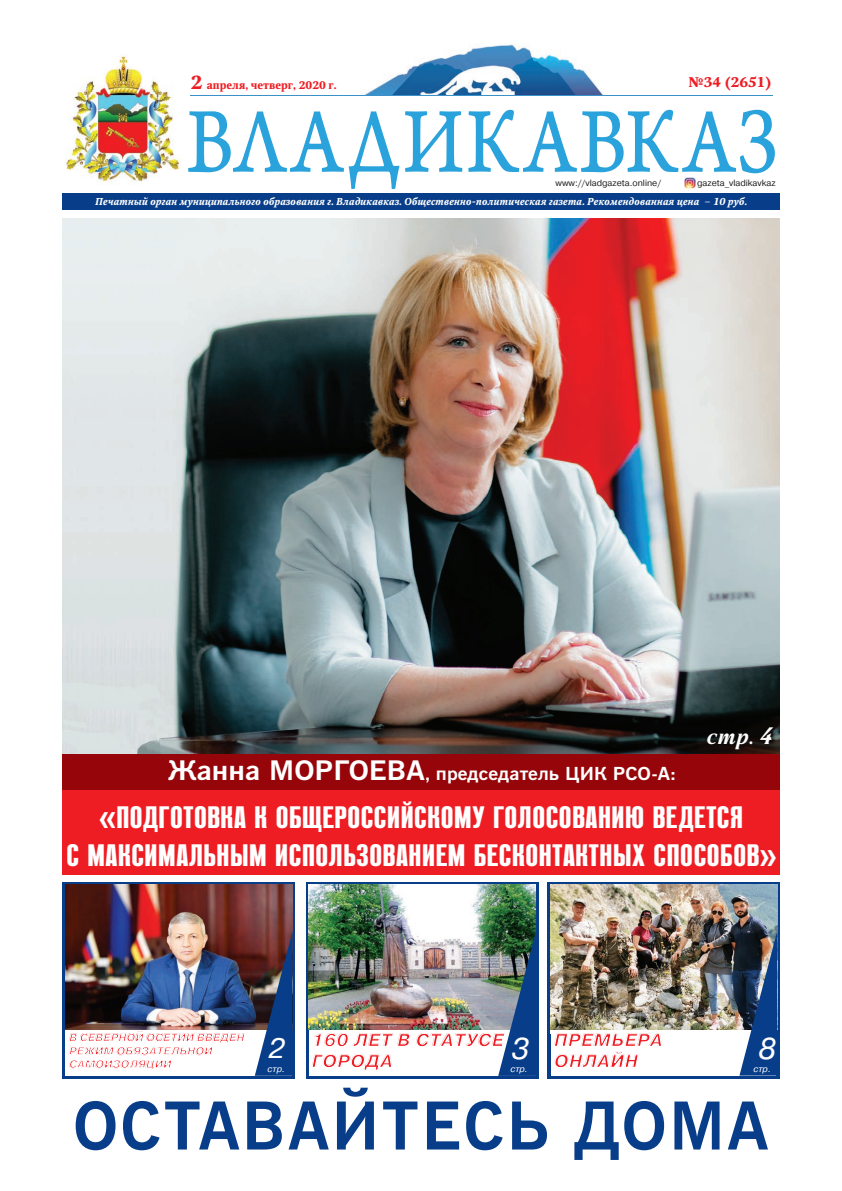
<style>
.page{position:relative;width:842px;height:1191px;background:#fff}
.page>*{position:absolute;margin:0;border:0;box-sizing:border-box;transform-origin:0 0}
.t1{font:66px "News Gothic Bd BT";letter-spacing:.04em;color:#083e89}
.t2{font:31px/37.2px "Reforma Grotesk Bold C";letter-spacing:.02em;color:#fff;text-align:center}
.t3{font:italic 30px "Pragmatica";color:#fff}
.t4{font:italic 28px "Pragmatica";color:#fff}
.t5{font:italic 700 24px "Haverj";color:#fff}
.t6{font:italic 700 23px "Haverj";color:#fff}
.t7{font:18px "News Gothic Bd BT";color:#fff;scale:1.1 1}
.t8{font:italic 700 18px/21px "Pragmatica";letter-spacing:.04em;color:#ee1d23}
.t9{font:700 14px "Octava";color:#ee1d23}
.t10{font:italic 700 11px/13.2px "Pragmatica";letter-spacing:.01em;color:#ee1d23}
.t11{font:700 11px "Octava";color:#ee1d23}
.t12{font:italic 700 10px "Octava";color:#fff}
.t13{font:9px "Pragmatica";color:#231f20}
.t14{font:italic 9px "Pragmatica";color:#fff}
.s1{font-size:18.9px}
.s2{font-size:27px}
.s3{font-size:17px}
.s4{font-size:20.5px}
</style>
<div class="page">
<svg style="left:188px;top:110px;width:587px;height:79px"></svg>
<img style="left:66px;top:55px;width:114px;height:127px">
<svg style="left:306px;top:882px;width:233px;height:197px;fill:#083e89"></svg>
<svg style="left:547px;top:882px;width:233px;height:197px;background:#245290"></svg>
<svg style="left:62px;top:882px;width:233px;height:197px;background:#315085"></svg>
<div style="left:62px;top:194px;width:718px;height:16px;background:#083e89"></div>
<hr style="left:190px;top:95px;width:583px;height:1px;background:#3a90c9">
<img style="left:364px;top:44px;width:239px;height:51px">
<svg style="left:685px;top:178px;width:10px;height:10px"></svg>
<div style="left:309px;top:1034px;width:227px;height:42px;background:#fff"></div>
<div style="left:551px;top:1034px;width:224px;height:42px;background:#fff"></div>
<svg style="left:314px;top:1033px;width:96px;height:1px"></svg>
<svg style="left:554px;top:1029px;width:175px;height:5px"></svg>
<div style="left:66px;top:1034px;width:226px;height:42px;background:#fff"></div>
<svg style="left:69px;top:1031px;width:176px;height:3px"></svg>
<div style="left:62px;top:790px;width:718px;height:85px;background:#ee1d23"></div>
<img style="left:550px;top:885px;width:227px;height:144px">
<img style="left:739px;top:931px;width:38px;height:145px">
<img style="left:308px;top:885px;width:228px;height:144px">
<img style="left:416px;top:931px;width:120px;height:145px">
<img style="left:66px;top:885px;width:227px;height:144px">
<svg style="left:255px;top:931px;width:38px;height:145px;background:#3a4366"></svg>
<img style="left:62px;top:218px;width:718px;height:536px">
<div style="left:62px;top:754px;width:718px;height:36px;background:#960509"></div>
<p class="t11" style="left:191px;top:78px;width:148px"><span class="s1">2</span> апреля, четверг, 2020 г.</p>
<h3 class="t9" style="left:688px;top:73px;width:85px">№34 (2651)</h3>
<p class="t13" style="left:556px;top:177px;width:107px">www://vladgazeta.online/</p>
<p class="t13" style="left:697px;top:177px;width:80px">gazeta_vladikavkaz</p>
<p class="t12" style="left:95px;top:195px;width:653px">Печатный орган муниципального образования г. Владикавказ. Общественно-политическая газета. Рекомендованная цена – 10 руб.</p>
<h3 class="t7" style="left:168px;top:761px;width:464px"><span class="s2">Жанна МОРГОЕВА</span><span class="s3">,</span> председатель ЦИК РСО-А:</h3>
<h3 class="t5" style="left:706px;top:720px;width:68px">стр. 4</h3>
<h3 class="t6" style="left:710px;top:730px;width:62px">стр. <span class="s4">3</span></h3>
<h2 class="t2" style="left:66px;top:799px;width:711px">«ПОДГОТОВКА К ОБЩЕРОССИЙСКОМУ ГОЛОСОВАНИЮ ВЕДЕТСЯ<br>С МАКСИМАЛЬНЫМ ИСПОЛЬЗОВАНИЕМ БЕСКОНТАКТНЫХ СПОСОБОВ»</h2>
<p class="t10" style="left:69px;top:1031px;width:177px">В СЕВЕРНОЙ ОСЕТИИ ВВЕДЕН<br>РЕЖИМ ОБЯЗАТЕЛЬНОЙ<br>САМОИЗОЛЯЦИИ</p>
<h3 class="t8" style="left:312px;top:1030px;width:193px">160 ЛЕТ В СТАТУСЕ<br>ГОРОДА</h3>
<h3 class="t8" style="left:554px;top:1030px;width:110px">ПРЕМЬЕРА<br>ОНЛАЙН</h3>
<h1 class="t1" style="left:73px;top:1082px;width:697px">ОСТАВАЙТЕСЬ ДОМА</h1>
<h3 class="t4" style="left:268px;top:1031px;width:18px">2</h3>
<h3 class="t3" style="left:512px;top:1030px;width:19px">3</h3>
<p class="t14" style="left:268px;top:1064px;width:19px">стр.</p>
<h3 class="t3" style="left:759px;top:1030px;width:19px">8</h3>
<p class="t14" style="left:510px;top:1064px;width:19px">стр.</p>
<p class="t14" style="left:754px;top:1064px;width:19px">стр.</p>
<p class="t14" style="left:752px;top:1064px;width:19px">стр.</p>
</div>
